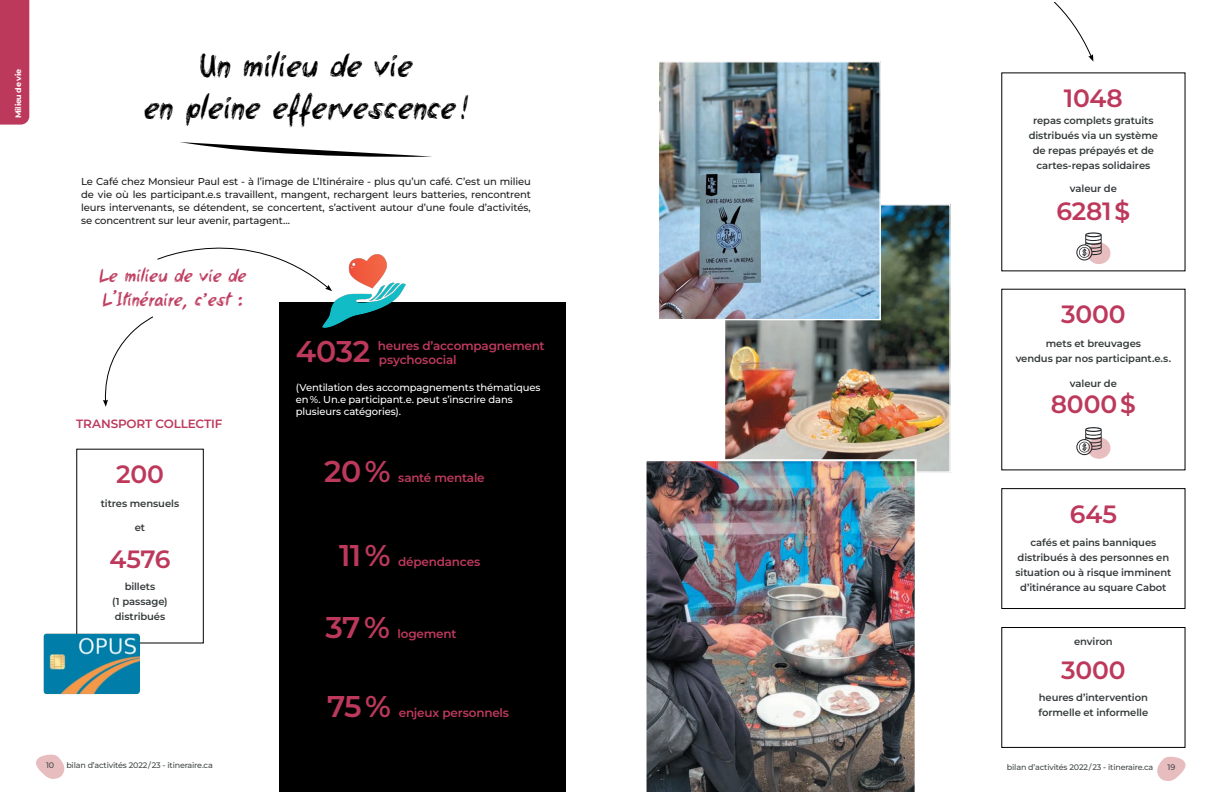
<style>
.page{position:relative;width:1224px;height:792px;background:#fff}
.page>*{position:absolute;margin:0;border:0;box-sizing:border-box;transform-origin:0 0}
.t1{font:35px/42px "beermoney";color:#000;text-align:center}
.t2{font:600 30px "Montserrat";letter-spacing:-.02em;color:#bd395c}
.t3{font:600 25px "Montserrat";letter-spacing:-.005em;color:#bd395c}
.t4{font:20px/24px "beermoney";color:#bd395c}
.t5{font:600 12px/14.4px "Montserrat";letter-spacing:-.015em;color:#bd395c}
.t6{font:600 10px/15px "Montserrat";letter-spacing:-.01em;color:#363b3c;text-align:center}
.t7{font:500 10px/13px "Montserrat";letter-spacing:-.015em;color:#1e1f20;text-align:justify}
.t8{font:500 10px/12px "Montserrat";letter-spacing:-.015em;color:#fff}
.t9{font:500 8px "Montserrat";letter-spacing:-.02em;color:#44494a}
.t10{font:700 8px "Montserrat";letter-spacing:-.04em;color:#fff}
</style>
<div class="page">
<svg style="left:1157px;top:757px;width:29px;height:24px"></svg>
<div style="left:1001px;top:488px;width:185px;height:121px;border:1px solid #000"></div>
<div style="left:1001px;top:627px;width:185px;height:121px;border:1px solid #000"></div>
<svg style="left:1053px;top:2px;width:40px;height:59px"></svg>
<div style="left:1087px;top:243px;width:23px;height:21px;background:#e7bdbf;border-radius:50%"></div>
<svg style="left:1076px;top:232px;width:26px;height:28px"></svg>
<div style="left:1087px;top:437px;width:23px;height:22px;background:#e7bdbf;border-radius:50%"></div>
<svg style="left:1076px;top:427px;width:26px;height:28px"></svg>
<img style="left:726px;top:206px;width:223px;height:265px">
<img style="left:646px;top:459px;width:271px;height:333px">
<img style="left:660px;top:63px;width:219px;height:255px">
<div style="left:658px;top:61px;width:223px;height:259px;border:1px solid #fff"></div>
<svg style="left:36px;top:754px;width:29px;height:25px"></svg>
<div style="left:279px;top:302px;width:287px;height:490px;background:#000"></div>
<svg style="left:180px;top:142px;width:252px;height:15px"></svg>
<svg style="left:157px;top:247px;width:165px;height:37px"></svg>
<svg style="left:103px;top:316px;width:51px;height:91px"></svg>
<div style="left:76px;top:449px;width:128px;height:195px;border:1px solid #000"></div>
<img style="left:43px;top:633px;width:97px;height:61px">
<img style="left:322px;top:255px;width:83px;height:72px">
<div style="left:0;top:0;width:29px;height:125px;background:#bd395c"></div>
<p class="t10" style="left:13px;top:118px;width:50px;rotate:-90deg">Milieu de vie</p>
<h1 class="t1" style="left:144px;top:43px;width:326px">Un milieu de vie<br>en pleine effervescence !</h1>
<p class="t7" style="left:81px;top:175px;width:451px">Le Café chez Monsieur Paul est - à l’image de L’Itinéraire - plus qu’un café. C’est un milieu de vie où les participant.e.s travaillent, mangent, rechargent leurs batteries, rencontrent leurs intervenants, se détendent, se concertent, s’activent autour d’une foule d’activités, se concentrent sur leur avenir, partagent…</p>
<h3 class="t4" style="left:99px;top:263px;width:149px">Le milieu de vie de<br>L’Itinéraire, c’est :</h3>
<p class="t5" style="left:76px;top:416px;width:148px">TRANSPORT COLLECTIF</p>
<h3 class="t3" style="left:116px;top:458px;width:49px">200</h3>
<p class="t6" style="left:101px;top:496px;width:80px">titres mensuels</p>
<p class="t6" style="left:135px;top:519px;width:12px">et</p>
<h3 class="t3" style="left:110px;top:542px;width:62px">4576</h3>
<p class="t6" style="left:112px;top:579px;width:57px">billets<br>(1 passage) distribués</p>
<p class="t9" style="left:46px;top:760px;width:10px">10</p>
<p class="t9" style="left:66px;top:760px;width:148px">bilan d’activités 2022 / 23 - itineraire.ca</p>
<h2 class="t2" style="left:296px;top:331px;width:76px">4032</h2>
<p class="t5" style="left:378px;top:338px;width:168px">heures d’accompagnement psychosocial</p>
<p class="t8" style="left:296px;top:381px;width:246px">(Ventilation des accompagnements thématiques en %. Un.e participant.e. peut s’inscrire dans plusieurs catégories).</p>
<h2 class="t2" style="left:324px;top:451px;width:68px">20 %</h2>
<p class="t5" style="left:398px;top:470px;width:88px">santé mentale</p>
<h2 class="t2" style="left:339px;top:536px;width:53px">11 %</h2>
<p class="t5" style="left:398px;top:554px;width:84px">dépendances</p>
<h2 class="t2" style="left:325px;top:607px;width:66px">37 %</h2>
<p class="t5" style="left:397px;top:626px;width:60px">logement</p>
<h2 class="t2" style="left:327px;top:687px;width:66px">75 %</h2>
<p class="t5" style="left:399px;top:706px;width:112px">enjeux personnels</p>
<h3 class="t3" style="left:1064px;top:81px;width:61px">1048</h3>
<p class="t6" style="left:1029px;top:113px;width:131px">repas complets gratuits distribués via un système de repas prépayés et de cartes-repas solidaires</p>
<p class="t6" style="left:1070px;top:181px;width:49px">valeur de</p>
<h3 class="t3" style="left:1056px;top:194px;width:75px">6281 $</h3>
<h3 class="t3" style="left:1061px;top:298px;width:66px">3000</h3>
<p class="t6" style="left:1016px;top:335px;width:157px">mets et breuvages<br>vendus par nos participant.e.s.</p>
<p class="t6" style="left:1070px;top:375px;width:49px">valeur de</p>
<h3 class="t3" style="left:1051px;top:388px;width:87px">8000 $</h3>
<h3 class="t3" style="left:1070px;top:497px;width:49px">645</h3>
<p class="t6" style="left:1015px;top:535px;width:157px">cafés et pains banniques distribués à des personnes en situation ou à risque imminent d’itinérance au square Cabot</p>
<p class="t6" style="left:1074px;top:633px;width:40px">environ</p>
<h3 class="t3" style="left:1061px;top:653px;width:66px">3000</h3>
<p class="t6" style="left:1039px;top:690px;width:111px;text-align:left">heures d’intervention formelle et informelle</p>
<p class="t9" style="left:1007px;top:762px;width:148px">bilan d’activités 2022 / 23 - itineraire.ca</p>
<p class="t9" style="left:1167px;top:762px;width:9px">19</p>
</div>
